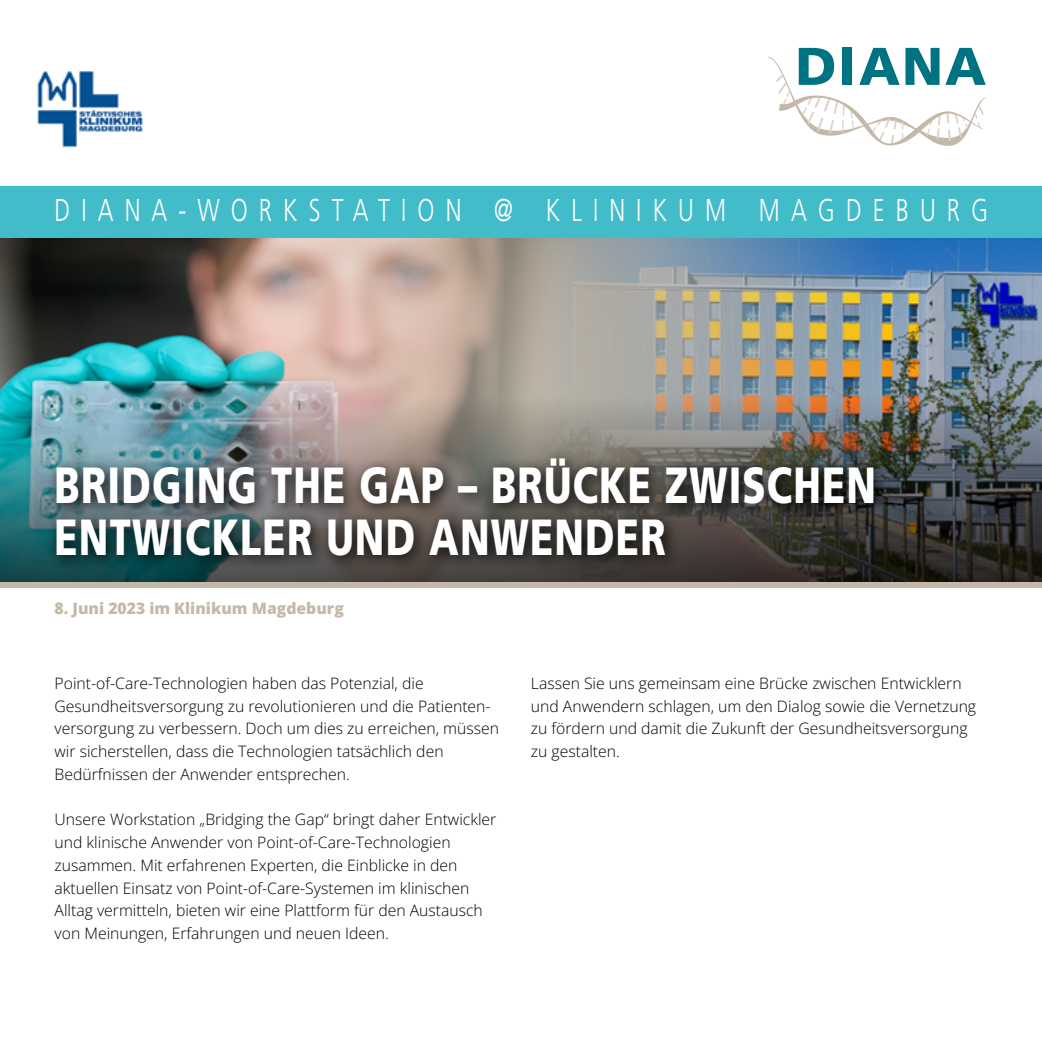
<style>
.page{position:relative;width:1042px;height:1042px;background:#fff}
.page>*{position:absolute;margin:0;border:0;box-sizing:border-box;transform-origin:0 0}
.t1{font:900 53.02px "Frutiger LT Com";letter-spacing:.035em;color:#007383}
.t2{font:900 50.75px/52.5px "Frutiger LT Std";letter-spacing:.03em;color:#fff;scale:.75 1}
.t3{font:300 31.5px "Frutiger LT Std";letter-spacing:.47em;color:#fff;scale:.75 1}
.t4{font:300 15.75px/22.8px "Open Sans";color:#000}
.t5{font:800 15.75px "Open Sans";color:#c4b9a8}
</style>
<div class="page">
<img style="left:0;top:237px;width:530px;height:160px">
<img style="left:530px;top:237px;width:512px;height:160px">
<svg style="left:768px;top:57px;width:218px;height:89px"></svg>
<img style="left:0;top:397px;width:1042px;height:185px">
<img style="left:37px;top:71px;width:106px;height:77px">
<div style="left:0;top:186px;width:1042px;height:51px;background:#43bcca"></div>
<div style="left:0;top:582px;width:1042px;height:6px;background:#c4b9a8"></div>
<div style="left:46px;top:448px;width:844px;height:124px;background:#000;opacity:.9"></div>
<h1 class="t1" style="left:795px;top:35px;width:192px">DIANA</h1>
<h3 class="t3" style="left:55px;top:192px;width:1246px">DIANA-WORKSTATION @ KLINIKUM MAGDEBURG</h3>
<h2 class="t2" style="left:55px;top:459px;width:1097px">BRIDGING THE GAP – BRÜCKE ZWISCHEN<br>ENTWICKLER UND ANWENDER</h2>
<p class="t5" style="left:55px;top:597px;width:291px">8. Juni 2023 im Klinikum Magdeburg</p>
<p class="t4" style="left:55px;top:671px;width:446px">Point-of-Care-Technologien haben das Potenzial, die Gesundheitsversorgung zu revolutionieren und die Patienten&shy;versorgung zu verbessern. Doch um dies zu erreichen, müssen wir sicherstellen, dass die Technologien tatsächlich den Bedürfnissen der Anwender entsprechen.</p>
<p class="t4" style="left:55px;top:808px;width:443px">Unsere Workstation „Bridging the Gap“ bringt daher Entwickler und klinische Anwender von Point-of-Care-Technologien zusammen. Mit erfahrenen Experten, die Einblicke in den aktuellen Einsatz von Point-of-Care-Systemen im klinischen Alltag vermitteln, bieten wir eine Plattform für den Austausch von Meinungen, Erfahrungen und neuen Ideen.</p>
<p class="t4" style="left:531px;top:671px;width:447px">Lassen Sie uns gemeinsam eine Brücke zwischen Entwicklern und Anwendern schlagen, um den Dialog sowie die Vernetzung zu fördern und damit die Zukunft der Gesundheitsversorgung zu gestalten.</p>
</div>
